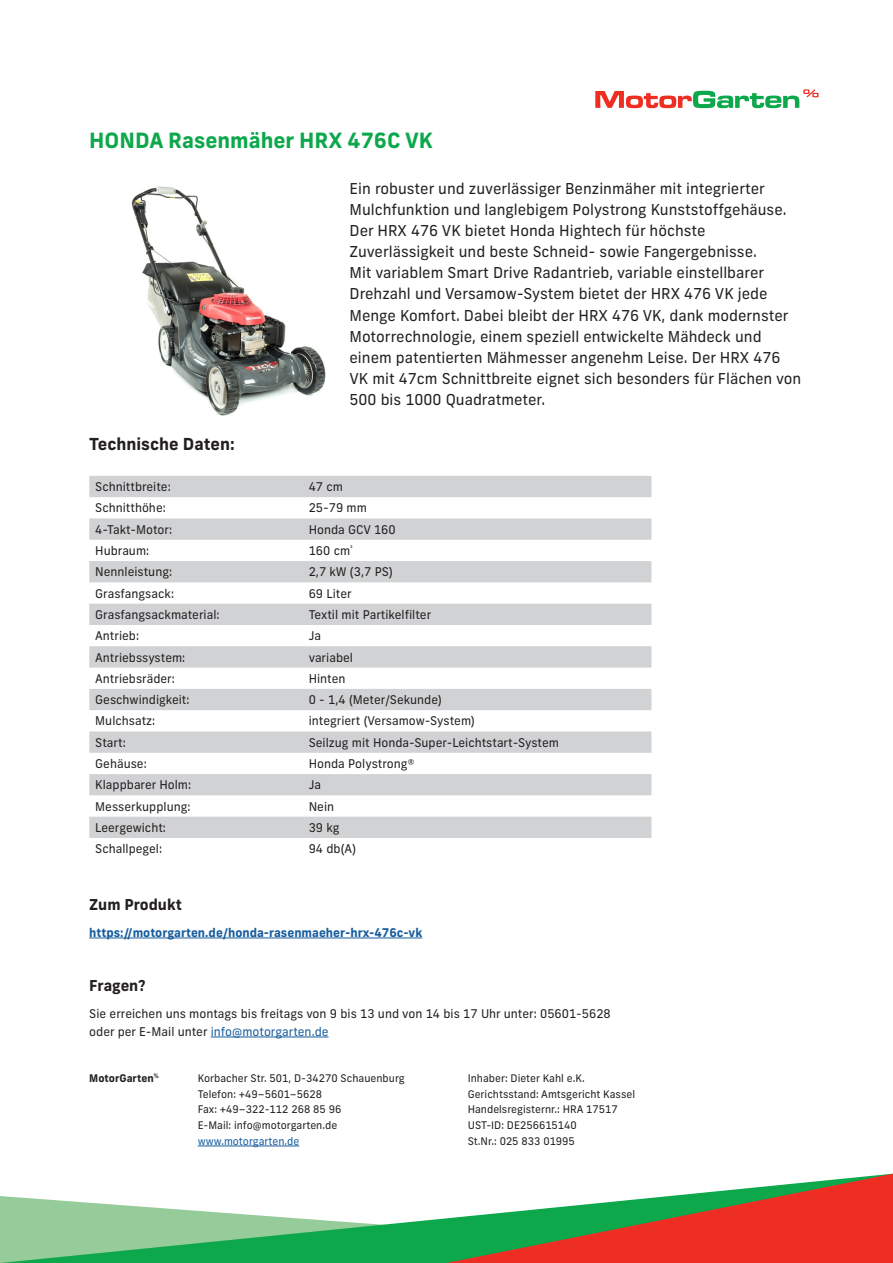
<style>
.page{position:relative;width:893px;height:1263px;background:#fff}
.page>*{position:absolute;margin:0;border:0;box-sizing:border-box;transform-origin:0 0}
.t1{font:700 21px "Frank New";color:#0ca84b}
.t2{font:700 16.5px "Frank New";color:#231f20}
.t3{font:15px/21px "Frank New";color:#231f20}
.t4{font:700 15px "Frank New";color:#231f20}
.t5{font:12px "Frank New";color:#231f20}
.t6{font:700 12px "Frank New";color:#175d9e}
.t7{font:12px "Frank New";color:#175d9e}
.t8{font:10.5px "Frank New";color:#231f20}
.t9{font:10.5px "Frank New";color:#175d9e}
.t10{font:700 10.5px "Frank New";color:#231f20}
.s1{color:#231f20}
</style>
<div class="page">
<svg style="left:0;top:1196px;width:446px;height:67px"></svg>
<svg style="left:446px;top:1174px;width:447px;height:89px"></svg>
<svg style="left:595px;top:89px;width:224px;height:19px"></svg>
<hr style="left:198px;top:1146px;width:101px;height:1px;background:#175d9e">
<img style="left:131px;top:186px;width:195px;height:230px">
<svg style="left:89px;top:476px;width:562px;height:362px;fill:#d1d2d4"></svg>
<hr style="left:89px;top:938px;width:333px;height:1px;background:#175d9e">
<hr style="left:211px;top:1037px;width:118px;height:1px;background:#175d9e">
<p class="t1" style="left:89px;top:127px;width:345px">HONDA Rasenmäher HRX 476C VK</p>
<p class="t2" style="left:89px;top:433px;width:147px">Technische Daten:</p>
<p class="t3" style="left:350px;top:178px;width:453px">Ein robuster und zuverlässiger Benzinmäher mit integrierter Mulchfunktion und langlebigem Polystrong Kunststoffgehäuse.<br>Der HRX 476 VK bietet Honda Hightech für höchste Zuverlässigkeit und beste Schneid- sowie Fangergebnisse.<br>Mit variablem Smart Drive Radantrieb, variable einstellbarer Drehzahl und Versamow-System bietet der HRX 476 VK jede Menge Komfort. Dabei bleibt der HRX 476 VK, dank modernster Motorrechnologie, einem speziell entwickelte Mähdeck und einem patentierten Mähmesser angenehm Leise. Der HRX 476<br>VK mit 47cm Schnittbreite eignet sich besonders für Flächen von 500 bis 1000 Quadratmeter.</p>
<p class="t5" style="left:95px;top:479px;width:77px">Schnittbreite:</p>
<p class="t5" style="left:309px;top:479px;width:36px">47 cm</p>
<p class="t5" style="left:95px;top:501px;width:72px">Schnitthöhe:</p>
<p class="t5" style="left:309px;top:501px;width:60px">25-79 mm</p>
<p class="t5" style="left:95px;top:522px;width:78px">4-Takt-Motor:</p>
<p class="t5" style="left:309px;top:522px;width:88px">Honda GCV 160</p>
<p class="t5" style="left:95px;top:543px;width:55px">Hubraum:</p>
<p class="t5" style="left:309px;top:543px;width:45px">160 cm<sup>³</sup></p>
<p class="t5" style="left:95px;top:564px;width:78px">Nennleistung:</p>
<p class="t5" style="left:309px;top:564px;width:86px">2,7 kW (3,7 PS)</p>
<p class="t5" style="left:95px;top:586px;width:80px">Grasfangsack:</p>
<p class="t5" style="left:309px;top:586px;width:45px">69 Liter</p>
<p class="t5" style="left:95px;top:607px;width:126px">Grasfangsackmaterial:</p>
<p class="t5" style="left:309px;top:607px;width:124px">Textil mit Partikelfilter</p>
<p class="t5" style="left:95px;top:628px;width:45px">Antrieb:</p>
<p class="t5" style="left:309px;top:628px;width:14px">Ja</p>
<p class="t5" style="left:95px;top:650px;width:92px">Antriebssystem:</p>
<p class="t5" style="left:309px;top:650px;width:46px">variabel</p>
<p class="t5" style="left:95px;top:671px;width:81px">Antriebsräder:</p>
<p class="t5" style="left:309px;top:671px;width:38px">Hinten</p>
<p class="t5" style="left:95px;top:692px;width:96px">Geschwindigkeit:</p>
<p class="t5" style="left:309px;top:692px;width:135px">0 - 1,4 (Meter/Sekunde)</p>
<p class="t5" style="left:95px;top:714px;width:61px">Mulchsatz:</p>
<p class="t5" style="left:309px;top:714px;width:168px">integriert (Versamow-System)</p>
<p class="t5" style="left:95px;top:735px;width:32px">Start:</p>
<p class="t5" style="left:309px;top:735px;width:252px">Seilzug mit Honda-Super-Leichtstart-System</p>
<p class="t5" style="left:95px;top:756px;width:53px">Gehäuse:</p>
<p class="t5" style="left:309px;top:756px;width:107px">Honda Polystrong®</p>
<p class="t5" style="left:95px;top:777px;width:97px">Klappbarer Holm:</p>
<p class="t5" style="left:309px;top:777px;width:14px">Ja</p>
<p class="t5" style="left:95px;top:799px;width:97px">Messerkupplung:</p>
<p class="t5" style="left:309px;top:799px;width:27px">Nein</p>
<p class="t5" style="left:95px;top:820px;width:72px">Leergewicht:</p>
<p class="t5" style="left:309px;top:820px;width:32px">39 kg</p>
<p class="t5" style="left:95px;top:841px;width:68px">Schallpegel:</p>
<p class="t5" style="left:309px;top:841px;width:49px">94 db(A)</p>
<p class="t4" style="left:89px;top:894px;width:94px">Zum Produkt</p>
<p class="t6" style="left:89px;top:924px;width:334px">https://motorgarten.de/honda-rasenmaeher-hrx-476c-vk</p>
<p class="t4" style="left:89px;top:975px;width:58px">Fragen?</p>
<p class="t5" style="left:89px;top:1006px;width:523px">Sie erreichen uns montags bis freitags von 9 bis 13 und von 14 bis 17 Uhr unter: 05601-5628</p>
<p class="t7" style="left:89px;top:1024px;width:241px"><span class="s1">oder per E-Mail unter</span> info@motorgarten.de</p>
<p class="t10" style="left:89px;top:1071px;width:71px">MotorGarten<sup>%</sup></p>
<p class="t8" style="left:198px;top:1071px;width:209px">Korbacher Str. 501, D-34270 Schauenburg</p>
<p class="t8" style="left:198px;top:1087px;width:126px">Telefon: +49–5601–5628</p>
<p class="t8" style="left:198px;top:1103px;width:145px">Fax: +49–322-112 268 85 96</p>
<p class="t8" style="left:198px;top:1119px;width:141px">E-Mail: info@motorgarten.de</p>
<p class="t9" style="left:198px;top:1134px;width:103px">www.motorgarten.de</p>
<p class="t8" style="left:468px;top:1071px;width:118px">Inhaber: Dieter Kahl e.K.</p>
<p class="t8" style="left:468px;top:1087px;width:169px">Gerichtsstand: Amtsgericht Kassel</p>
<p class="t8" style="left:468px;top:1103px;width:151px">Handelsregisternr.: HRA 17517</p>
<p class="t8" style="left:468px;top:1119px;width:111px">UST-ID: DE256615140</p>
<p class="t8" style="left:468px;top:1134px;width:109px">St.Nr.: 025 833 01995</p>
</div>
